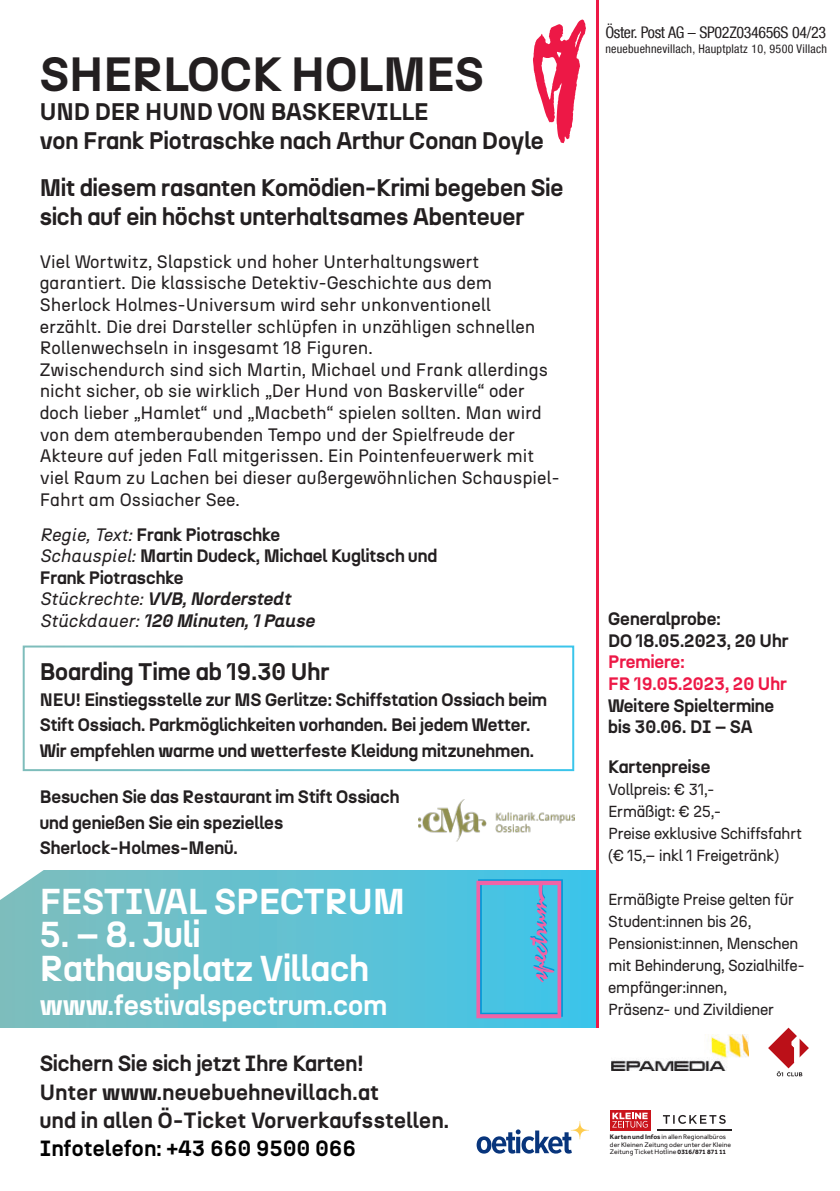
<style>
.page{position:relative;width:840px;height:1191px;background:#fff}
.page>*{position:absolute;margin:0;border:0;box-sizing:border-box;transform-origin:0 0}
.t1{font:700 48px "N27";color:#231f20}
.t2{font:700 36px/33.6px "N27";color:#fff}
.t3{font:700 28px "N27";color:#fff}
.t4{font:700 24px/28.8px "N27";color:#231f20}
.t5{font:700 22px/28.6px "N27";letter-spacing:.02em;color:#231f20}
.t6{font:700 22px "N27";letter-spacing:.02em;color:#000}
.t7{font:18px/21.6px "N27";color:#231f20}
.t8{font:700 18px/21.6px "N27";color:#231f20}
.t9{font:700 18px/21.6px "N27";color:#ed1846}
.t10{font:16px/22px "N27";letter-spacing:-.035em;color:#231f20}
.t11{font:condensed 16px "Helvetica Neue LT Com";letter-spacing:-.02em;color:#231f20}
.t12{font:condensed 12px "Helvetica Neue LT Com";letter-spacing:.02em;color:#231f20}
.t13{font:6.8px/7.4px "Effra";letter-spacing:.015em;color:#231f20}
.s1{font-weight:400;font-style:italic}
.s2{font-style:italic}
.s3{font-weight:700}
</style>
<div class="page">
<div style="left:0;top:870px;width:597px;height:157px;background:linear-gradient(to right,#80bebc,#40c3e9)"></div>
<hr style="left:595px;top:0;width:3px;height:1027px;background:#ed1846">
<svg style="left:0;top:870px;width:79px;height:30px"></svg>
<svg style="left:533px;top:20px;width:52px;height:123px"></svg>
<svg style="left:662px;top:1115px;width:63px;height:8px"></svg>
<svg style="left:610px;top:1110px;width:39px;height:20px"></svg>
<svg style="left:612px;top:1112px;width:35px;height:15px"></svg>
<hr style="left:656px;top:1129px;width:75px;height:1px;background:#231f20">
<svg style="left:476px;top:1121px;width:112px;height:32px"></svg>
<svg style="left:768px;top:1027px;width:40px;height:49px"></svg>
<img style="left:611px;top:1034px;width:136px;height:36px">
<svg style="left:476px;top:879px;width:86px;height:139px"></svg>
<img style="left:418px;top:799px;width:156px;height:42px">
<div style="left:23px;top:645px;width:551px;height:126px;border:2px solid #fff"></div>
<h1 class="t1" style="left:40px;top:46px;width:445px">SHERLOCK HOLMES</h1>
<h3 class="t4" style="left:40px;top:97px;width:505px">UND DER HUND VON BASKERVILLE<br>von Frank Piotraschke nach Arthur Conan Doyle</h3>
<h3 class="t4" style="left:40px;top:173px;width:525px">Mit diesem rasanten Komödien-Krimi begeben Sie sich auf ein höchst unterhaltsames Abenteuer</h3>
<p class="t7" style="left:40px;top:252px;width:521px">Viel Wortwitz, Slapstick und hoher Unterhaltungswert garantiert. Die klassische Detektiv-Geschichte aus dem Sherlock Holmes-Universum wird sehr unkonventionell<br>erzählt. Die drei Darsteller schlüpfen in unzähligen schnellen Rollenwechseln in insgesamt 18 Figuren.<br>Zwischendurch sind sich Martin, Michael und Frank allerdings nicht sicher, ob sie wirklich „Der Hund von Baskerville“ oder doch lieber „Hamlet“ und „Macbeth“ spielen sollten. Man wird von dem atemberaubenden Tempo und der Spielfreude der Akteure auf jeden Fall mitgerissen. Ein Pointenfeuerwerk mit viel Raum zu Lachen bei dieser außergewöhnlichen Schauspiel-Fahrt am Ossiacher See.</p>
<p class="t8" style="left:40px;top:523px;width:399px"><span class="s1">Regie, Text:</span> Frank Piotraschke<br><span class="s1">Schauspiel:</span> Martin Dudeck, Michael Kuglitsch und Frank Piotraschke<br><span class="s1">Stückrechte:</span> <span class="s2">VVB, Norderstedt<br></span><span class="s1">Stückdauer:</span> <span class="s2">120 Minuten, 1 Pause</span></p>
<h3 class="t4" style="left:40px;top:657px;width:291px">Boarding Time ab 19.30 Uhr</h3>
<p class="t8" style="left:40px;top:686px;width:508px;line-height:25.6px">NEU! Einstiegsstelle zur MS Gerlitze: Schiffstation Ossiach beim<br>Stift Ossiach. Parkmöglichkeiten vorhanden. Bei jedem Wetter.<br>Wir empfehlen warme und wetterfeste Kleidung mitzunehmen.</p>
<p class="t8" style="left:40px;top:784px;width:361px;line-height:25.6px">Besuchen Sie das Restaurant im Stift Ossiach und genießen Sie ein spezielles<br>Sherlock-Holmes-Menü.</p>
<h2 class="t2" style="left:40px;top:884px;width:367px">FESTIVAL SPECTRUM</h2>
<h2 class="t2" style="left:40px;top:918px;width:330px">5. – 8. Juli<br>Rathausplatz Villach</h2>
<h3 class="t3" style="left:40px;top:988px;width:348px">www.festivalspectrum.com</h3>
<p class="t5" style="left:40px;top:1048px;width:410px">Sichern Sie sich jetzt Ihre Karten!<br>Unter www.neuebuehnevillach.at<br>und in allen Ö-Ticket Vorverkaufsstellen.</p>
<p class="t6" style="left:40px;top:1135px;width:318px">Infotelefon: +43 660 9500 066</p>
<p class="t11" style="left:605px;top:26px;width:222px">Öster. Post AG – SP02Z034656S 04/23</p>
<p class="t12" style="left:605px;top:44px;width:223px">neuebuehnevillach, Hauptplatz 10, 9500 Villach</p>
<p class="t8" style="left:607px;top:608px;width:182px">Generalprobe:<br>DO 18.05.2023, 20 Uhr</p>
<p class="t9" style="left:607px;top:651px;width:180px">Premiere:<br>FR 19.05.2023, 20 Uhr</p>
<p class="t8" style="left:607px;top:694px;width:167px">Weitere Spieltermine bis 30.06. DI – SA</p>
<p class="t8" style="left:607px;top:755px;width:104px">Kartenpreise</p>
<p class="t10" style="left:607px;top:779px;width:195px">Vollpreis: € 31,-<br>Ermäßigt: € 25,-<br>Preise exklusive Schiffsfahrt (€ 15,– inkl 1 Freigetränk)</p>
<p class="t10" style="left:607px;top:889px;width:198px">Ermäßigte Preise gelten für<br>Student:innen bis 26,<br>Pensionist:innen, Menschen mit Behinderung, Sozialhilfe&shy;empfänger:innen,<br>Präsenz- und Zivildiener</p>
<p class="t13" style="left:609px;top:1133px;width:123px"><span class="s3">Karten und Infos</span> in allen Regionalbüros der Kleinen Zeitung oder unter der Kleine<br>Zeitung Ticket Hotline <span class="s3">0316/871 871 11</span></p>
</div>
